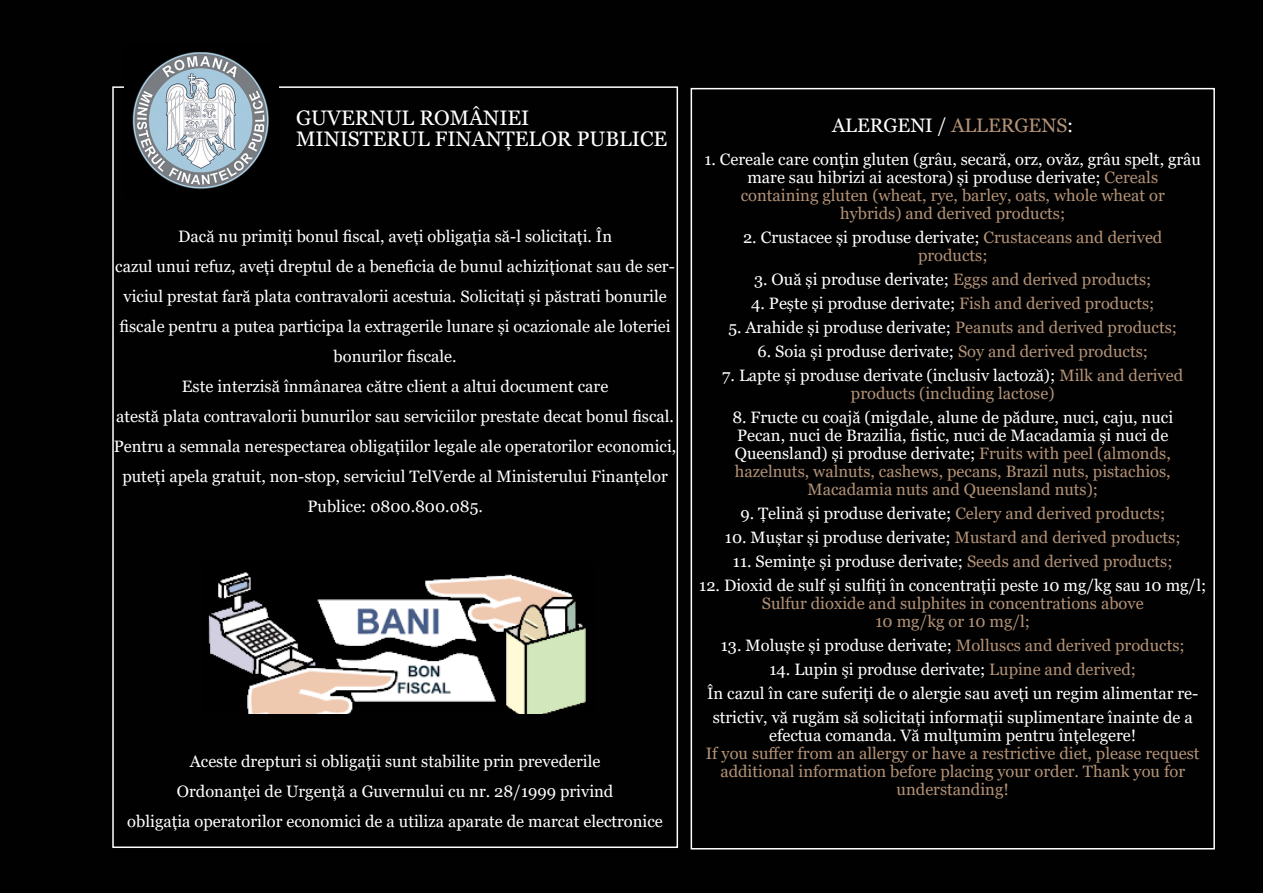
<style>
.page{position:relative;width:1263px;height:893px;background:#010101}
.page>*{position:absolute;margin:0;border:0;box-sizing:border-box;transform-origin:0 0}
.t1{font:21px "Georgia";color:#fff}
.t2{font:19.5px "Georgia";color:#fff}
.t3{font:16.5px/30px "Georgia";color:#fff;text-align:center}
.t4{font:16.5px/18px "Georgia";color:#b39276;text-align:center}
.s1{color:#b39276}
</style>
<div class="page">
<img style="left:208px;top:572px;width:378px;height:141px">
<img style="left:132px;top:52px;width:137px;height:137px">
<p class="t1" style="left:296px;top:105px;width:235px">GUVERNUL ROMÂNIEI</p>
<p class="t1" style="left:296px;top:126px;width:373px">MINISTERUL FINANȚELOR PUBLICE</p>
<p class="t3" style="left:178px;top:221px;width:435px">Dacă nu primiți bonul fiscal, aveți obligația să-l solicitați. În</p>
<p class="t3" style="left:115px;top:251px;width:561px">cazul unui refuz, aveți dreptul de a beneficia de bunul achiziționat sau de ser&shy;viciul prestat fară plata contravalorii acestuia. Solicitați și păstrati bonurile fiscale pentru a putea participa la extragerile lunare și ocazionale ale loteriei bonurilor fiscale.</p>
<p class="t3" style="left:182px;top:371px;width:428px">Este interzisă înmânarea către client a altui document care</p>
<p class="t3" style="left:116px;top:401px;width:559px">atestă plata contravalorii bunurilor sau serviciilor prestate decat bonul fiscal.</p>
<p class="t3" style="left:114px;top:431px;width:564px">Pentru a semnala nerespectarea obligațiilor legale ale operatorilor economici, puteți apela gratuit, non-stop, serviciul TelVerde al Ministerului Finanțelor<br>Publice: 0800.800.085.</p>
<p class="t3" style="left:190px;top:746px;width:412px">Aceste drepturi si obligații sunt stabilite prin prevederile</p>
<p class="t3" style="left:177px;top:776px;width:438px">Ordonanței de Urgență a Guvernului cu nr. 28/1999 privind</p>
<p class="t3" style="left:127px;top:806px;width:537px">obligația operatorilor economici de a utiliza aparate de marcat electronice</p>
<p class="t2" style="left:832px;top:113px;width:243px">ALERGENI / <span class="s1">ALLERGENS</span>:</p>
<p class="t3" style="left:704px;top:151px;width:498px;line-height:18px">1. Cereale care conțin gluten (grâu, secară, orz, ovăz, grâu spelt, grâu mare sau hibrizi ai acestora) și produse derivate; <span class="s1">Cereals</span></p>
<p class="t4" style="left:741px;top:187px;width:426px">containing gluten (wheat, rye, barley, oats, whole wheat or</p>
<p class="t4" style="left:840px;top:205px;width:227px">hybrids) and derived products;</p>
<p class="t3" style="left:743px;top:223px;width:421px">2. Crustacee și produse derivate; <span class="s1">Crustaceans and derived</span></p>
<p class="t4" style="left:918px;top:247px;width:71px">products;</p>
<p class="t3" style="left:754px;top:265px;width:399px">3. Ouă și produse derivate; <span class="s1">Eggs and derived products;</span></p>
<p class="t3" style="left:751px;top:289px;width:405px">4. Pește și produse derivate; <span class="s1">Fish and derived products;</span></p>
<p class="t3" style="left:728px;top:313px;width:450px">5. Arahide și produse derivate; <span class="s1">Peanuts and derived products;</span></p>
<p class="t3" style="left:757px;top:337px;width:392px">6. Soia și produse derivate; <span class="s1">Soy and derived products;</span></p>
<p class="t3" style="left:722px;top:361px;width:462px">7. Lapte și produse derivate (inclusiv lactoză); <span class="s1">Milk and derived</span></p>
<p class="t4" style="left:851px;top:385px;width:205px">products (including lactose)</p>
<p class="t3" style="left:732px;top:403px;width:442px">8. Fructe cu coajă (migdale, alune de pădure, nuci, caju, nuci</p>
<p class="t3" style="left:737px;top:421px;width:433px">Pecan, nuci de Brazilia, fistic, nuci de Macadamia și nuci de</p>
<p class="t3" style="left:735px;top:439px;width:438px">Queensland) și produse derivate; <span class="s1">Fruits with peel (almonds,</span></p>
<p class="t4" style="left:735px;top:463px;width:437px">hazelnuts, walnuts, cashews, pecans, Brazil nuts, pistachios,</p>
<p class="t4" style="left:807px;top:481px;width:292px">Macadamia nuts and Queensland nuts);</p>
<p class="t3" style="left:740px;top:499px;width:426px">9. Țelină și produse derivate; <span class="s1">Celery and derived products;</span></p>
<p class="t3" style="left:725px;top:523px;width:457px">10. Muștar și produse derivate; <span class="s1">Mustard and derived products;</span></p>
<p class="t3" style="left:733px;top:547px;width:441px">11. Semințe și produse derivate; <span class="s1">Seeds and derived products;</span></p>
<p class="t3" style="left:699px;top:577px;width:508px;line-height:18px">12. Dioxid de sulf și sulfiți în concentrații peste 10 mg/kg sau 10 mg/l;<br><span class="s1">Sulfur dioxide and sulphites in concentrations above</span></p>
<p class="t4" style="left:875px;top:613px;width:156px">10 mg/kg or 10 mg/l;</p>
<p class="t3" style="left:721px;top:631px;width:465px">13. Moluște și produse derivate; <span class="s1">Molluscs and derived products;</span></p>
<p class="t3" style="left:769px;top:655px;width:368px">14. Lupin şi produse derivate; <span class="s1">Lupine and derived;</span></p>
<p class="t3" style="left:707px;top:682px;width:493px;line-height:24px">În cazul în care suferiți de o alergie sau aveți un regim alimentar re&shy;strictiv, vă rugăm să solicitați informații suplimentare înainte de a</p>
<p class="t3" style="left:769px;top:721px;width:369px">efectua comanda. Vă mulțumim pentru înțelegere!</p>
<p class="t4" style="left:706px;top:745px;width:495px">If you suffer from an allergy or have a restrictive diet, please request additional information before placing your order. Thank you for</p>
<p class="t4" style="left:897px;top:781px;width:114px">understanding!</p>
</div>
